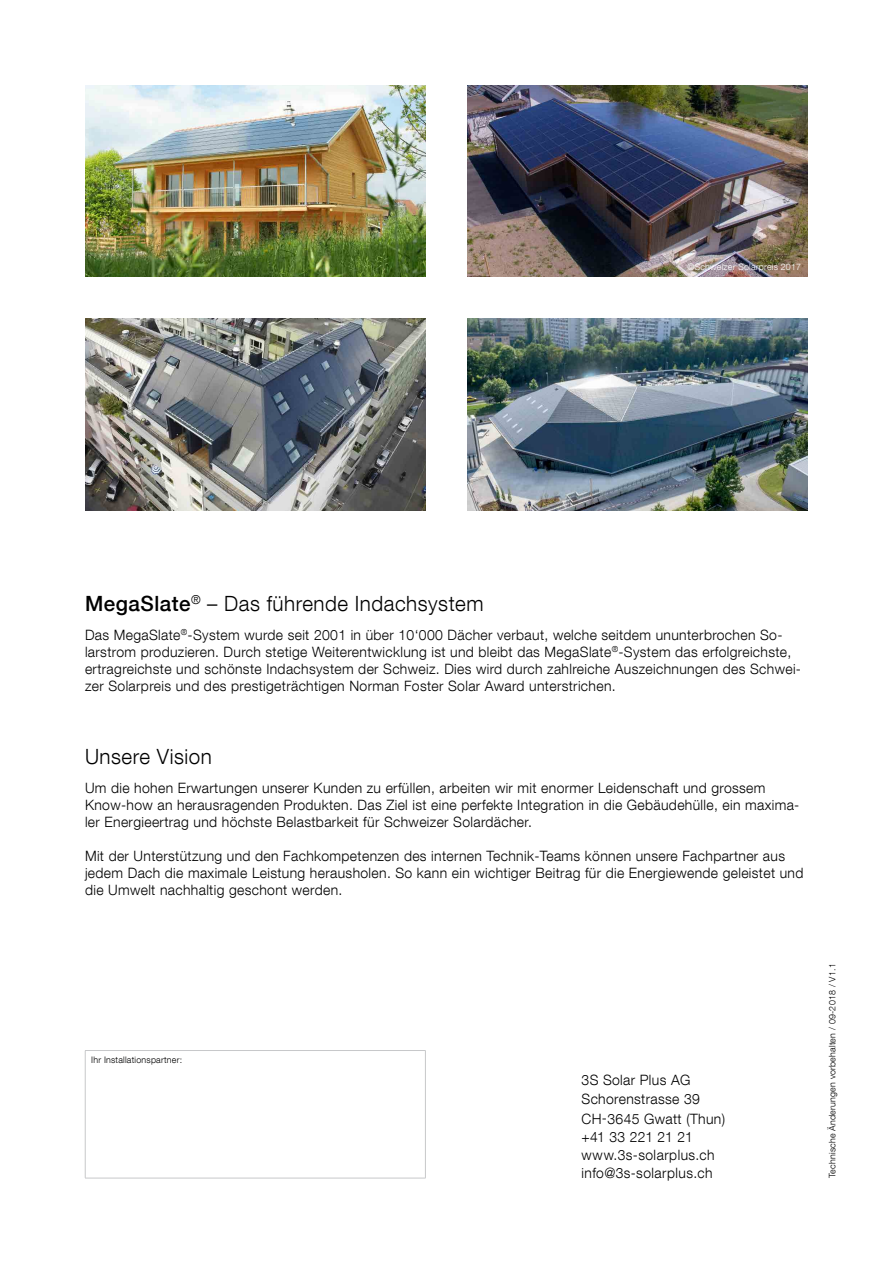
<style>
.page{position:relative;width:893px;height:1263px;background:#fff}
.page>*{position:absolute;margin:0;border:0;box-sizing:border-box;transform-origin:0 0}
.t1{font:300 21px "Helvetica MB 45";letter-spacing:.025em;color:#000}
.t2{font:300 14.25px/17.1px "Helvetica MB 45";letter-spacing:.025em;color:#000}
.t3{font:300 9px "Helvetica MB 45";letter-spacing:.025em;color:#000}
.t4{font:300 9px "Helvetica MB 45";letter-spacing:.025em;color:#fff}
.s1{font-family:"Helvetica MB 65";font-weight:500}
</style>
<div class="page">
<img style="left:468px;top:85px;width:340px;height:191px">
<img style="left:85px;top:319px;width:340px;height:191px">
<img style="left:85px;top:85px;width:340px;height:191px">
<img style="left:468px;top:319px;width:340px;height:191px">
<hr style="left:85px;top:1050px;width:341px;height:1px;background:#c7c8ca">
<hr style="left:85px;top:1051px;width:1px;height:127px;background:#c7c8ca">
<hr style="left:425px;top:1051px;width:1px;height:127px;background:#c7c8ca">
<hr style="left:85px;top:1178px;width:341px;height:1px;background:#c7c8ca">
<p class="t4" style="left:687px;top:261px;width:115px">©Schweizer Solarpreis 2017</p>
<h1 class="t1" style="left:85px;top:591px;width:400px"><span class="s1">MegaSlate</span><sup>®</sup> – Das führende Indachsystem</h1>
<p class="t2" style="left:85px;top:625px;width:718px">Das MegaSlate<sup>®</sup>-System wurde seit 2001 in über 10‘000 Dächer verbaut, welche seitdem ununterbrochen So&shy;larstrom produzieren. Durch stetige Weiterentwicklung ist und bleibt das MegaSlate<sup>®</sup>-System das erfolgreichste, ertragreichste und schönste Indachsystem der Schweiz. Dies wird durch zahlreiche Auszeichnungen des Schwei&shy;zer Solarpreis und des prestigeträchtigen Norman Foster Solar Award unterstrichen.</p>
<h1 class="t1" style="left:85px;top:743px;width:128px">Unsere Vision</h1>
<p class="t2" style="left:85px;top:778px;width:716px">Um die hohen Erwartungen unserer Kunden zu erfüllen, arbeiten wir mit enormer Leidenschaft und grossem<br>Know-how an herausragenden Produkten. Das Ziel ist eine perfekte Integration in die Gebäudehülle, ein maxima&shy;ler Energieertrag und höchste Belastbarkeit für Schweizer Solardächer.</p>
<p class="t2" style="left:85px;top:847px;width:720px">Mit der Unterstützung und den Fachkompetenzen des internen Technik-Teams können unsere Fachpartner aus jedem Dach die maximale Leistung herausholen. So kann ein wichtiger Beitrag für die Energiewende geleistet und die Umwelt nachhaltig geschont werden.</p>
<p class="t3" style="left:91px;top:1054px;width:92px">Ihr Installationspartner:</p>
<p class="t2" style="left:582px;top:1070px;width:145px;line-height:19.5px">3S Solar Plus AG<br>Schorenstrasse 39<br>CH-3645 Gwatt (Thun)</p>
<p class="t2" style="left:582px;top:1127px;width:134px;line-height:18px">+41 33 221 21 21 www.3s-solarplus.ch info@3s-solarplus.ch</p>
<p class="t3" style="left:827px;top:1178px;width:216px;rotate:-90deg">Technische Änderungen vorbehalten / 09-2018 / V1.1</p>
</div>
